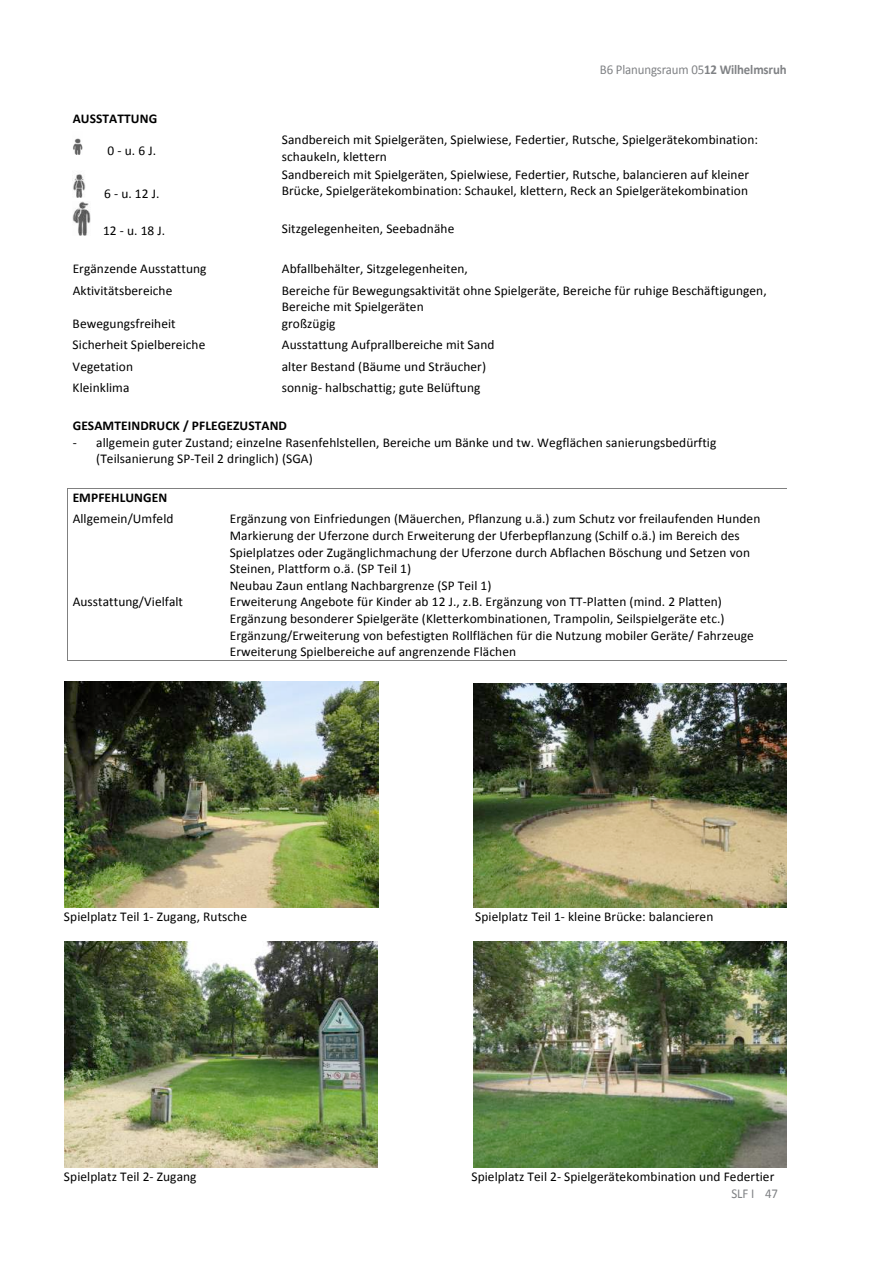
<style>
.page{position:relative;width:893px;height:1263px;background:#fff}
.page>*{position:absolute;margin:0;border:0;box-sizing:border-box;transform-origin:0 0}
.t1{font:13.5px "Calibri";letter-spacing:-.01em;color:#808285;scale:.95 1}
.t2{font:13.35px/16.5px "Calibri";letter-spacing:.005em;color:#000}
.t3{font:700 13.35px "Calibri";letter-spacing:.005em;color:#000}
.s1{font-weight:700}
</style>
<div class="page">
<hr style="left:68px;top:489px;width:719px;height:1px;background:#808080">
<svg style="left:67px;top:489px;width:2px;height:22px"></svg>
<hr style="left:67px;top:511px;width:1px;height:82px;background:#808080">
<hr style="left:67px;top:593px;width:1px;height:67px;background:#808080">
<hr style="left:68px;top:660px;width:156px;height:1px;background:#808080">
<hr style="left:224px;top:660px;width:563px;height:1px;background:#808080">
<img style="left:73px;top:138px;width:9px;height:17px">
<img style="left:73px;top:174px;width:13px;height:23px">
<img style="left:73px;top:201px;width:18px;height:35px">
<img style="left:64px;top:682px;width:314px;height:225px">
<img style="left:473px;top:684px;width:314px;height:224px">
<img style="left:64px;top:941px;width:313px;height:227px">
<img style="left:473px;top:942px;width:313px;height:226px">
<p class="t1" style="left:600px;top:61px;width:198px">B6 Planungsraum 05<span class="s1">12 Wilhelmsruh</span></p>
<p class="t3" style="left:73px;top:110px;width:86px">AUSSTATTUNG</p>
<p class="t2" style="left:108px;top:143px;width:50px">0 - u. 6 J.</p>
<p class="t2" style="left:282px;top:131px;width:478px">Sandbereich mit Spielgeräten, Spielwiese, Federtier, Rutsche, Spielgerätekombination: schaukeln, klettern</p>
<p class="t2" style="left:104px;top:185px;width:57px">6 - u. 12 J.</p>
<p class="t2" style="left:282px;top:167px;width:469px">Sandbereich mit Spielgeräten, Spielwiese, Federtier, Rutsche, balancieren auf kleiner<br>Brücke, Spielgerätekombination: Schaukel, klettern, Reck an Spielgerätekombination</p>
<p class="t2" style="left:103px;top:223px;width:64px">12 - u. 18 J.</p>
<p class="t2" style="left:282px;top:220px;width:174px">Sitzgelegenheiten, Seebadnähe</p>
<p class="t2" style="left:73px;top:261px;width:135px">Ergänzende Ausstattung</p>
<p class="t2" style="left:282px;top:261px;width:188px">Abfallbehälter, Sitzgelegenheiten,</p>
<p class="t2" style="left:73px;top:282px;width:101px">Aktivitätsbereiche</p>
<p class="t2" style="left:282px;top:282px;width:486px">Bereiche für Bewegungsaktivität ohne Spielgeräte, Bereiche für ruhige Beschäftigungen,<br>Bereiche mit Spielgeräten</p>
<p class="t2" style="left:73px;top:315px;width:105px">Bewegungsfreiheit</p>
<p class="t2" style="left:282px;top:315px;width:55px">großzügig</p>
<p class="t2" style="left:73px;top:337px;width:134px">Sicherheit Spielbereiche</p>
<p class="t2" style="left:282px;top:337px;width:214px">Ausstattung Aufprallbereiche mit Sand</p>
<p class="t2" style="left:73px;top:358px;width:62px">Vegetation</p>
<p class="t2" style="left:282px;top:358px;width:206px">alter Bestand (Bäume und Sträucher)</p>
<p class="t2" style="left:73px;top:380px;width:58px">Kleinklima</p>
<p class="t2" style="left:282px;top:380px;width:200px">sonnig- halbschattig; gute Belüftung</p>
<p class="t3" style="left:73px;top:417px;width:216px">GESAMTEINDRUCK / PFLEGEZUSTAND</p>
<p class="t2" style="left:96px;top:434px;width:622px;text-indent:-24px">- allgemein guter Zustand; einzelne Rasenfehlstellen, Bereiche um Bänke und tw. Wegflächen sanierungsbedürftig (Teilsanierung SP-Teil 2 dringlich) (SGA)</p>
<p class="t3" style="left:73px;top:489px;width:96px">EMPFEHLUNGEN</p>
<p class="t2" style="left:73px;top:511px;width:102px">Allgemein/Umfeld</p>
<p class="t2" style="left:230px;top:511px;width:532px">Ergänzung von Einfriedungen (Mäuerchen, Pflanzung u.ä.) zum Schutz vor freilaufenden Hunden Markierung der Uferzone durch Erweiterung der Uferbepflanzung (Schilf o.ä.) im Bereich des Spielplatzes oder Zugänglichmachung der Uferzone durch Abflachen Böschung und Setzen von Steinen, Plattform o.ä. (SP Teil 1)<br>Neubau Zaun entlang Nachbargrenze (SP Teil 1)</p>
<p class="t2" style="left:73px;top:594px;width:112px">Ausstattung/Vielfalt</p>
<p class="t2" style="left:230px;top:594px;width:526px">Erweiterung Angebote für Kinder ab 12 J., z.B. Ergänzung von TT-Platten (mind. 2 Platten)<br>Ergänzung besonderer Spielgeräte (Kletterkombinationen, Trampolin, Seilspielgeräte etc.)<br>Ergänzung/Erweiterung von befestigten Rollflächen für die Nutzung mobiler Geräte/ Fahrzeuge Erweiterung Spielbereiche auf angrenzende Flächen</p>
<p class="t2" style="left:64px;top:908px;width:185px">Spielplatz Teil 1- Zugang, Rutsche</p>
<p class="t2" style="left:475px;top:908px;width:240px">Spielplatz Teil 1- kleine Brücke: balancieren</p>
<p class="t2" style="left:64px;top:1168px;width:134px">Spielplatz Teil 2- Zugang</p>
<p class="t2" style="left:471px;top:1168px;width:304px">Spielplatz Teil 2- Spielgerätekombination und Federtier</p>
<p class="t1" style="left:731px;top:1185px;width:51px">SLF I 47</p>
</div>
